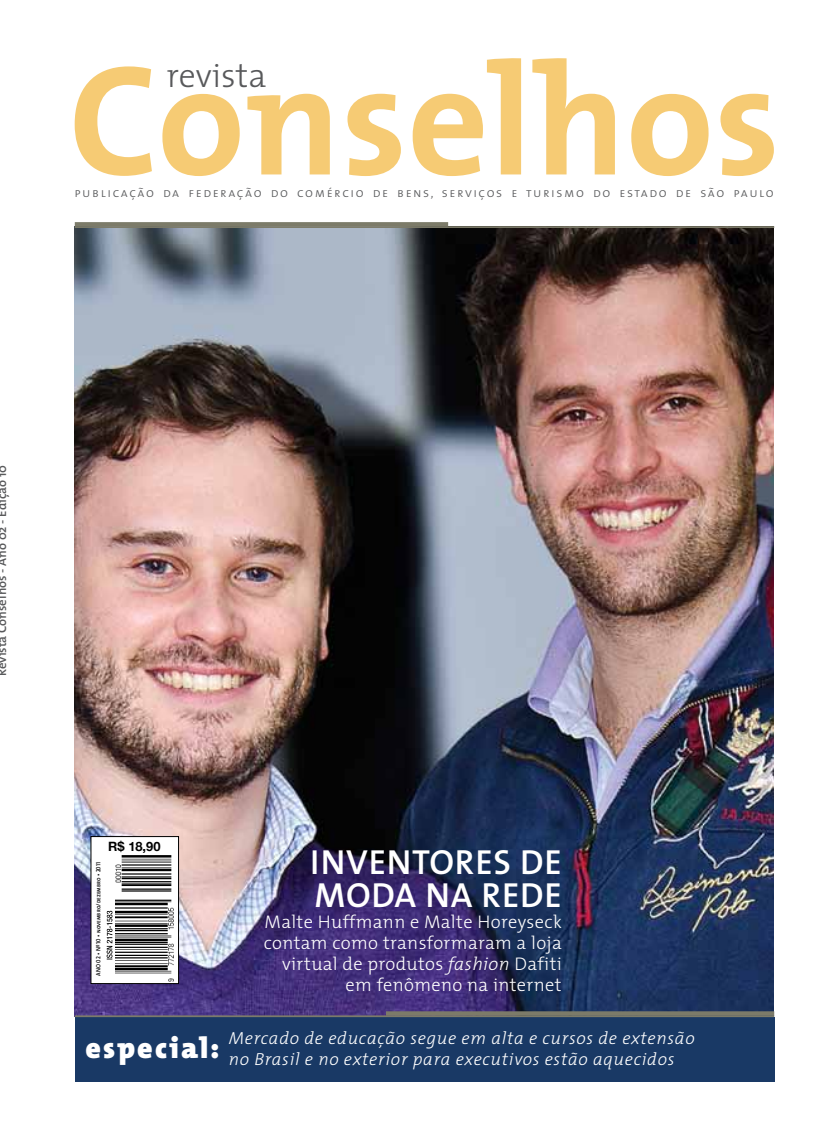
<style>
.page{position:relative;width:834px;height:1141px;background:#fff}
.page>*{position:absolute;margin:0;border:0;box-sizing:border-box;transform-origin:0 0}
.t1{font:700 158.9px "The Mix";color:#f6cb74}
.t2{font:600 35px/33.2px "The Mix";letter-spacing:.02em;color:#fff}
.t3{font:300 33.77px "The Mix";color:#58595b}
.t4{font:900 29.75px "The Mix";letter-spacing:.07em;color:#fff}
.t5{font:300 18.38px/21px "The Mix";letter-spacing:.02em;color:#fff;text-align:right}
.t6{font:italic 300 17.5px/21px "The Mix";letter-spacing:.04em;color:#fff}
.t7{font:13.12px "The Mix Light Caps";letter-spacing:.12em;color:#58595b}
.t8{font:600 12.78px "The Mix";color:#58595b}
.t9{font:700 12.78px "Helvetica Neue";color:#000}
.t10{font:6.3px "The Mix Semi Bold Caps";letter-spacing:.01em;color:#000;scale:.9 1}
.s1{font-style:italic}
</style>
<div class="page">
<img style="left:74px;top:226px;width:699px;height:790px">
<div style="left:75px;top:1017px;width:699px;height:64px;background:#193965"></div>
<hr style="left:75px;top:226px;width:699px;height:2px;background:#7c7b69">
<svg style="left:75px;top:222px;width:373px;height:4px"></svg>
<hr style="left:75px;top:1015px;width:699px;height:2px;background:#7c7b69">
<div style="left:386px;top:1011px;width:388px;height:5px;background:#7c7b69"></div>
<div style="left:91px;top:837px;width:87px;height:147px;background:#fff"></div>
<div style="left:91px;top:836px;width:88px;height:148px;border:1px solid #000"></div>
<img style="left:116px;top:855px;width:58px;height:126px">
<svg style="left:107px;top:911px;width:5px;height:48px"></svg>
<h1 class="t1" style="left:69px;top:-12px;width:713px">Conselhos</h1>
<h3 class="t3" style="left:166px;top:47px;width:101px">revista</h3>
<p class="t7" style="left:74px;top:181px;width:700px">publicação da federação do comércio de bens, serviços e turismo do estado de são paulo</p>
<p class="t8" style="left:-9px;top:676px;width:213px;rotate:-90deg">Revista Conselhos - Ano 02 - Edição 10</p>
<p class="t10" style="left:93px;top:976px;width:128px;rotate:-90deg">ANO 02 • Nº 10 • novembro/dezembro • 2011</p>
<p class="t9" style="left:108px;top:838px;width:54px">R$ 18,90</p>
<h2 class="t2" style="left:310px;top:844px;width:253px">INVENTORES DE<br>MODA NA REDE</h2>
<p class="t5" style="left:264px;top:910px;width:299px">Malte Huffmann e Malte Horeyseck contam como transformaram a loja virtual de produtos <span class="s1">fashion</span> Dafiti em fenômeno na internet</p>
<h3 class="t4" style="left:85px;top:1022px;width:135px">especial:</h3>
<p class="t6" style="left:229px;top:1027px;width:467px">Mercado de educação segue em alta e cursos de extensão no Brasil e no exterior para executivos estão aquecidos</p>
</div>
